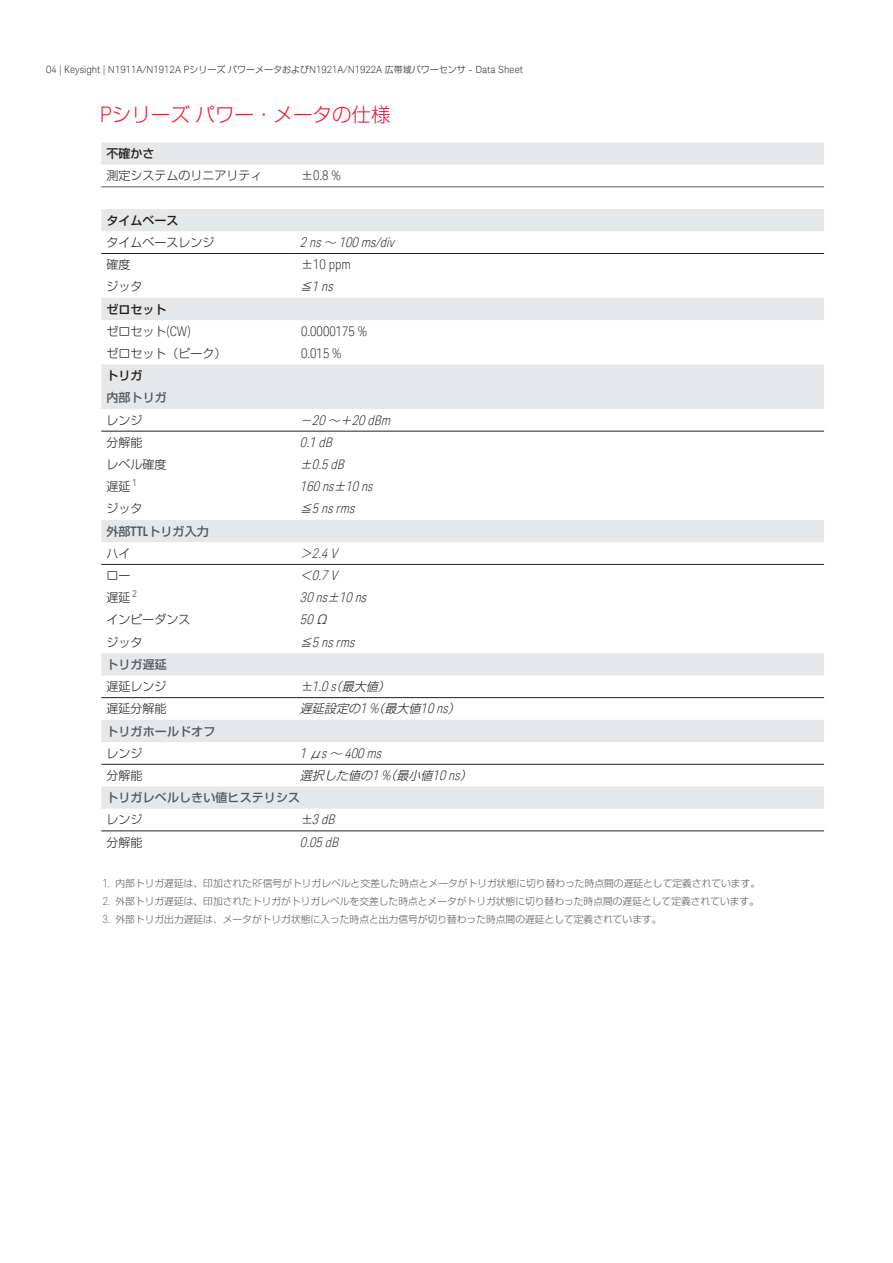
<style>
.page{position:relative;width:893px;height:1263px;background:#fff}
.page>*{position:absolute;margin:0;border:0;box-sizing:border-box;transform-origin:0 0}
.t1{font:300 19.5px "Shin Go Pro";color:#ed1a36}
.t2{font:italic 300 condensed 13.2px "Keysight Sans";color:#231f20}
.t3{font:300 condensed 13.2px "Keysight Sans";color:#231f20}
.t4{font:300 12px "Shin Go Pro";color:#231f20}
.t5{font:500 12px/22.2px "Shin Go Pro";letter-spacing:.01em;color:#57585a}
.t6{font:500 12px/22.2px "Shin Go Pro";color:#231f20}
.t7{font:italic 300 12px "Shin Go Pro";color:#231f20}
.t8{font:300 9.9px "Keysight Sans";color:#231f20}
.t9{font:300 9.75px "Shin Go Pro";color:#57585a}
.s1{font-family:"Shin Go Pro";font-size:9px}
.s2{font-family:"Keysight Sans";font-size:21.45px}
.s3{font-family:"Shin Go Pro";font-stretch:normal;font-size:12px}
.s4{font-weight:300}
.s5{font-family:"Keysight Sans";font-weight:300;font-stretch:condensed;font-size:13.2px}
.s6{font-family:"Keysight Sans Condensed";font-weight:700;font-size:13.2px}
.s7{font-weight:300;color:#231f20}
.s8{font-style:normal}
.s9{font-family:"Keysight Sans";font-stretch:condensed;font-size:13.2px}
.s10{font-weight:300;font-style:italic;color:#231f20}
.s11{font-family:"Keysight Sans";font-weight:300;font-style:italic;font-stretch:condensed;font-size:13.2px;color:#231f20}
.s12{font-family:"Shin Go Pro";font-style:normal;font-stretch:normal;font-size:12px}
.s13{font-family:"Keysight Sans";font-stretch:condensed;font-size:10.8px}
</style>
<div class="page">
<svg style="left:101px;top:142px;width:723px;height:667px"></svg>
<hr style="left:101px;top:186px;width:195px;height:1px;background:#57585a">
<hr style="left:296px;top:186px;width:528px;height:1px;background:#57585a">
<hr style="left:101px;top:253px;width:195px;height:1px;background:#231f20">
<hr style="left:296px;top:253px;width:528px;height:1px;background:#231f20">
<hr style="left:101px;top:431px;width:195px;height:1px;background:#231f20">
<hr style="left:296px;top:431px;width:528px;height:1px;background:#231f20">
<hr style="left:101px;top:564px;width:195px;height:1px;background:#231f20">
<hr style="left:296px;top:564px;width:528px;height:1px;background:#231f20">
<hr style="left:101px;top:697px;width:195px;height:1px;background:#231f20">
<hr style="left:296px;top:697px;width:528px;height:1px;background:#231f20">
<hr style="left:101px;top:764px;width:195px;height:1px;background:#231f20">
<hr style="left:296px;top:764px;width:528px;height:1px;background:#231f20">
<hr style="left:101px;top:830px;width:195px;height:1px;background:#231f20">
<hr style="left:296px;top:830px;width:528px;height:1px;background:#231f20">
<p class="t8" style="left:46px;top:63px;width:478px">04 | Keysight | N1911A/N1912A P<span class="s1">シリーズパワーメータおよび</span>N1921A/N1922A <span class="s1">広帯域パワーセンサ</span> - Data Sheet</p>
<h1 class="t1" style="left:99px;top:98px;width:293px"><span class="s2">P</span>シリーズパワー・メータの仕様</h1>
<p class="t6" style="left:106px;top:141px;width:49px">不確かさ</p>
<p class="t4" style="left:106px;top:166px;width:158px">測定システムのリニアリティ</p>
<h2 class="t3" style="left:301px;top:168px;width:41px"><span class="s3">±</span>0.8 %</h2>
<p class="t6" style="left:106px;top:208px;width:73px">タイムベース</p>
<p class="t4" style="left:106px;top:232px;width:110px">タイムベースレンジ</p>
<h2 class="t2" style="left:300px;top:234px;width:99px">2ns <span class="s3">～</span> 100ms/div</h2>
<p class="t4" style="left:106px;top:255px;width:25px">確度</p>
<h2 class="t3" style="left:301px;top:257px;width:51px"><span class="s3">±</span>10 ppm</h2>
<p class="t4" style="left:106px;top:277px;width:37px">ジッタ</p>
<h2 class="t2" style="left:300px;top:279px;width:38px"><span class="s3">≦</span>1ns</h2>
<p class="t6" style="left:106px;top:296px;width:86px">ゼロセット<br><span class="s4">ゼロセット</span><span class="s5">(CW)</span></p>
<h2 class="t3" style="left:301px;top:323px;width:68px">0.0000175 %</h2>
<p class="t4" style="left:106px;top:344px;width:122px">ゼロセット（ピーク）</p>
<h2 class="t3" style="left:301px;top:345px;width:42px">0.015 %</h2>
<p class="t6" style="left:106px;top:363px;width:37px">トリガ</p>
<p class="t5" style="left:106px;top:385px;width:62px">内部トリガ</p>
<p class="t4" style="left:106px;top:410px;width:37px">レンジ</p>
<h2 class="t2" style="left:300px;top:412px;width:95px"><span class="s3">－</span>20 <span class="s3">～＋</span>20dBm</h2>
<p class="t4" style="left:106px;top:432px;width:37px">分解能</p>
<h2 class="t2" style="left:300px;top:434px;width:37px">0.1dB</h2>
<p class="t4" style="left:106px;top:455px;width:61px">レベル確度</p>
<h2 class="t2" style="left:300px;top:456px;width:49px"><span class="s3">±</span>0.5dB</h2>
<p class="t4" style="left:106px;top:477px;width:32px">遅延 <sup>1</sup></p>
<h2 class="t2" style="left:300px;top:479px;width:78px">160ns<span class="s3">±</span>10ns</h2>
<p class="t4" style="left:106px;top:499px;width:37px">ジッタ</p>
<h2 class="t2" style="left:300px;top:501px;width:59px"><span class="s3">≦</span>5nsrms</h2>
<p class="t5" style="left:106px;top:518px;width:104px">外部<span class="s6">TTL</span>トリガ入力<span class="s7">ハイ</span></p>
<h2 class="t2" style="left:300px;top:545px;width:42px"><span class="s3">＞</span>2.4V</h2>
<p class="t4" style="left:106px;top:566px;width:25px">ロー</p>
<h2 class="t2" style="left:300px;top:567px;width:42px"><span class="s3">＜</span>0.7V</h2>
<p class="t4" style="left:106px;top:588px;width:32px">遅延 <sup>2</sup></p>
<h2 class="t2" style="left:300px;top:590px;width:71px">30ns<span class="s3">±</span>10ns</h2>
<p class="t4" style="left:106px;top:610px;width:85px">インピーダンス</p>
<h2 class="t2" style="left:300px;top:612px;width:33px">50<span class="s3">Ω</span></h2>
<p class="t4" style="left:106px;top:632px;width:37px">ジッタ</p>
<h2 class="t2" style="left:300px;top:634px;width:59px"><span class="s3">≦</span>5nsrms</h2>
<p class="t5" style="left:106px;top:652px;width:62px">トリガ遅延</p>
<p class="t4" style="left:106px;top:677px;width:61px">遅延レンジ</p>
<p class="t7" style="left:301px;top:677px;width:94px"><span class="s8">±</span> <span class="s9">1.0s</span>（最大値）</p>
<p class="t4" style="left:106px;top:699px;width:61px">遅延分解能</p>
<p class="t7" style="left:300px;top:699px;width:165px">遅延設定の<span class="s9">1%</span>（最大値<span class="s9">10ns</span>）</p>
<p class="t5" style="left:106px;top:718px;width:110px">トリガホールドオフ</p>
<p class="t4" style="left:106px;top:743px;width:37px">レンジ</p>
<h2 class="t2" style="left:300px;top:745px;width:86px">1<span class="s3">μ</span>s <span class="s3">～</span> 400ms</h2>
<p class="t4" style="left:106px;top:765px;width:37px">分解能</p>
<p class="t5" style="left:106px;top:763px;width:371px;text-indent:194px"><span class="s10">選択した値の</span><span class="s11">1%</span><span class="s10">（最小値</span><span class="s11">10ns</span><span class="s10">）</span>トリガレベルしきい値ヒステリシス</p>
<p class="t4" style="left:106px;top:810px;width:37px">レンジ</p>
<h2 class="t2" style="left:301px;top:812px;width:39px"><span class="s12">±</span>3dB</h2>
<p class="t4" style="left:106px;top:832px;width:37px">分解能</p>
<h2 class="t2" style="left:300px;top:834px;width:44px">0.05dB</h2>
<p class="t9" style="left:103px;top:875px;width:659px"><span class="s13">1.</span> 内部トリガ遅延は、印加された<span class="s13">RF</span>信号がトリガレベルと交差した時点とメータがトリガ状態に切り替わった時点間の遅延として定義されています。</p>
<p class="t9" style="left:103px;top:893px;width:658px"><span class="s13">2.</span> 外部トリガ遅延は、印加されたトリガがトリガレベルを交差した時点とメータがトリガ状態に切り替わった時点間の遅延として定義されています。</p>
<p class="t9" style="left:103px;top:911px;width:560px"><span class="s13">3.</span> 外部トリガ出力遅延は、メータがトリガ状態に入った時点と出力信号が切り替わった時点間の遅延として定義されています。</p>
</div>
